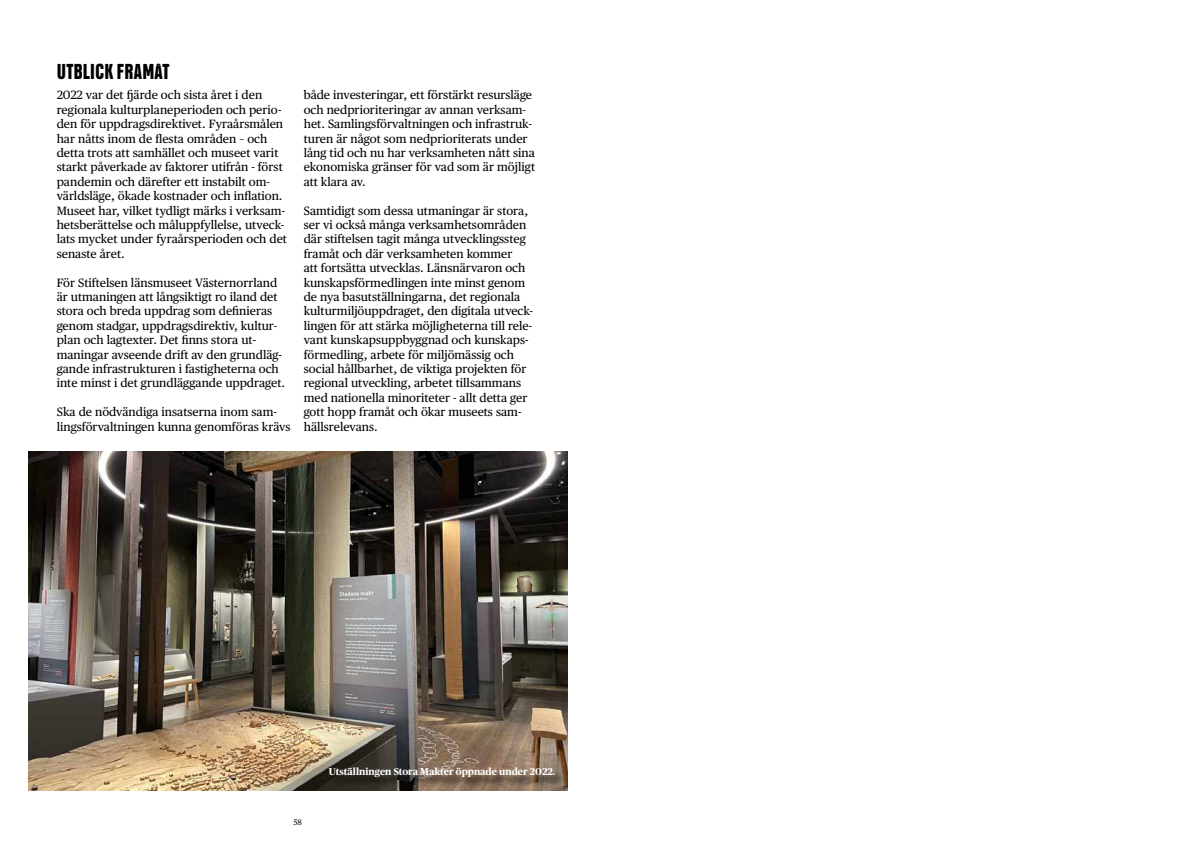
<style>
.page{position:relative;width:1191px;height:842px;background:#fff}
.page>*{position:absolute;margin:0;border:0;box-sizing:border-box;transform-origin:0 0}
.t1{font:21px "JVD Headline";color:#000}
.t2{font:12px/14.4px "Publico Text";color:#000}
.t3{font:700 10px "Publico Headline";color:#fff}
.t4{font:8px "Publico Text";color:#000}
</style>
<div class="page">
<img style="left:28px;top:452px;width:539px;height:339px">
<div style="left:331px;top:769px;width:236px;height:20px;background:#000;opacity:.75"></div>
<h1 class="t1" style="left:57px;top:64px;width:115px">UTBLICK FRAMÅT</h1>
<p class="t2" style="left:57px;top:87px;width:232px">2022 var det fjärde och sista året i den regionala kulturplaneperioden och perio&shy;den för uppdragsdirektivet. Fyraårsmålen har nåtts inom de flesta områden – och detta trots att samhället och museet varit starkt påverkade av faktorer utifrån - först pandemin och därefter ett instabilt om&shy;världsläge, ökade kostnader och inflation.<br>Museet har, vilket tydligt märks i verksam&shy;hetsberättelse och måluppfyllelse, utveck&shy;lats mycket under fyraårsperioden och det senaste året.</p>
<p class="t2" style="left:57px;top:274px;width:230px">För Stiftelsen länsmuseet Västernorrland är utmaningen att långsiktigt ro iland det stora och breda uppdrag som definieras genom stadgar, uppdragsdirektiv, kultur&shy;plan och lagtexter. Det finns stora ut&shy;maningar avseende drift av den grundläg&shy;gande infrastrukturen i fastigheterna och inte minst i det grundläggande uppdraget.</p>
<p class="t2" style="left:57px;top:404px;width:235px">Ska de nödvändiga insatserna inom sam&shy;lingsförvaltningen kunna genomföras krävs</p>
<p class="t2" style="left:304px;top:87px;width:233px">både investeringar, ett förstärkt resursläge och nedprioriteringar av annan verksam&shy;het. Samlingsförvaltningen och infrastruk&shy;turen är något som nedprioriterats under lång tid och nu har verksamheten nått sina ekonomiska gränser för vad som är möjligt att klara av.</p>
<p class="t2" style="left:304px;top:202px;width:231px">Samtidigt som dessa utmaningar är stora, ser vi också många verksamhetsområden där stiftelsen tagit många utvecklingssteg framåt och där verksamheten kommer<br>att fortsätta utvecklas. Länsnärvaron och kunskapsförmedlingen inte minst genom de nya basutställningarna, det regionala kulturmiljöuppdraget, den digitala utveck&shy;lingen för att stärka möjligheterna till rele&shy;vant kunskapsuppbyggnad och kunskaps&shy;förmedling, arbete för miljömässig och social hållbarhet, de viktiga projekten för regional utveckling, arbetet tillsammans med nationella minoriteter - allt detta ger gott hopp framåt och ökar museets sam&shy;hällsrelevans.</p>
<p class="t3" style="left:329px;top:765px;width:228px">Utställningen Stora Makter öppnade under 2022.</p>
<p class="t4" style="left:293px;top:816px;width:10px">58</p>
</div>
